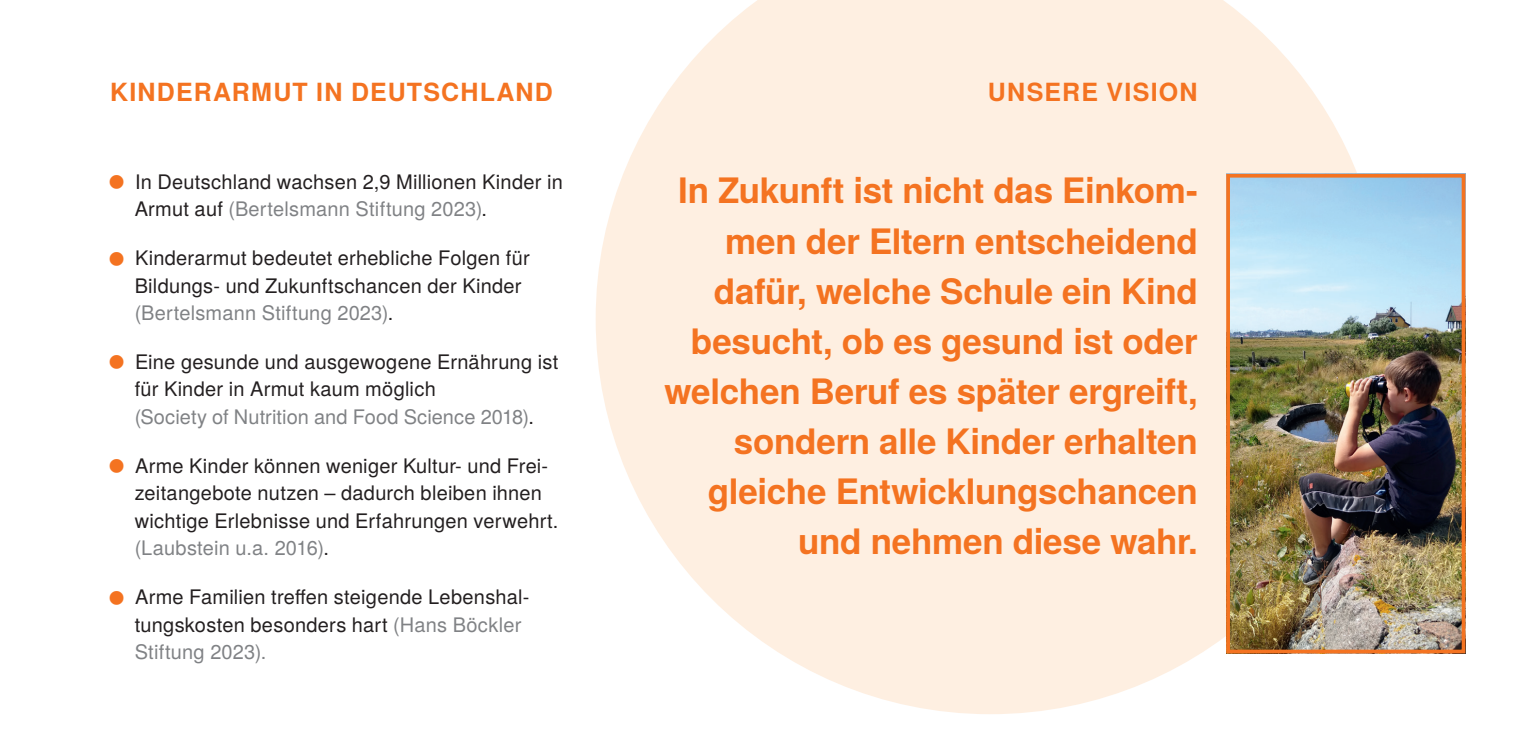
<style>
.page{position:relative;width:1531px;height:738px;background:#fff}
.page>*{position:absolute;margin:0;border:0;box-sizing:border-box;transform-origin:0 0}
.t1{font:700 35px/50px "Te X Gyre Heros";letter-spacing:-.01em;color:#f47321;text-align:right}
.SMALL_HEADER{font:700 25px "Te X Gyre Heros";letter-spacing:.05em;color:#f47321}
.t2{font:20px/27.5px "Te X Gyre Heros";letter-spacing:.01em;color:#231f20}
.s1{color:#808285}
</style>
<div class="page">
<svg style="left:596px;top:0;width:789px;height:713px;fill:#feefe1"></svg>
<img style="left:1231px;top:179px;width:229px;height:469px">
<div style="left:1226px;top:174px;width:239px;height:479px;border:4px solid #f47321"></div>
<p class="SMALL_HEADER" style="left:110px;top:73px;width:444px">KINDERARMUT IN DEUTSCHLAND</p>
<p class="SMALL_HEADER" style="left:988px;top:73px;width:211px">UNSERE VISION</p>
<p class="t2" style="left:135px;top:166px;width:430px">In Deutschland wachsen 2,9 Millionen Kinder in<br>Armut auf <span class="s1">(Bertelsmann Stiftung 2023)</span>.</p>
<p class="t2" style="left:135px;top:242px;width:396px">Kinderarmut bedeutet erhebliche Folgen für<br>Bildungs- und Zukunftschancen der Kinder <span class="s1">(Bertelsmann Stiftung 2023)</span>.</p>
<p class="t2" style="left:135px;top:346px;width:425px">Eine gesunde und ausgewogene Ernährung ist für Kinder in Armut kaum möglich<br><span class="s1">(Society of Nutrition and Food Science 2018)</span>.</p>
<p class="t2" style="left:135px;top:450px;width:425px">Arme Kinder können weniger Kultur- und Frei&shy;zeitangebote nutzen – dadurch bleiben ihnen wichtige Erlebnisse und Erfahrungen verwehrt. <span class="s1">(Laubstein u.a. 2016)</span>.</p>
<p class="t2" style="left:135px;top:581px;width:396px">Arme Familien treffen steigende Lebenshal&shy;tungskosten besonders hart <span class="s1">(Hans Böckler<br>Stiftung 2023).</span></p>
<p class="t1" style="left:664px;top:164px;width:535px">In Zukunft ist nicht das Einkom&shy;men der Eltern entscheidend dafür, welche Schule ein Kind besucht, ob es gesund ist oder welchen Beruf es später ergreift, sondern alle Kinder erhalten gleiche Entwicklungschancen und nehmen diese wahr.</p>
</div>
